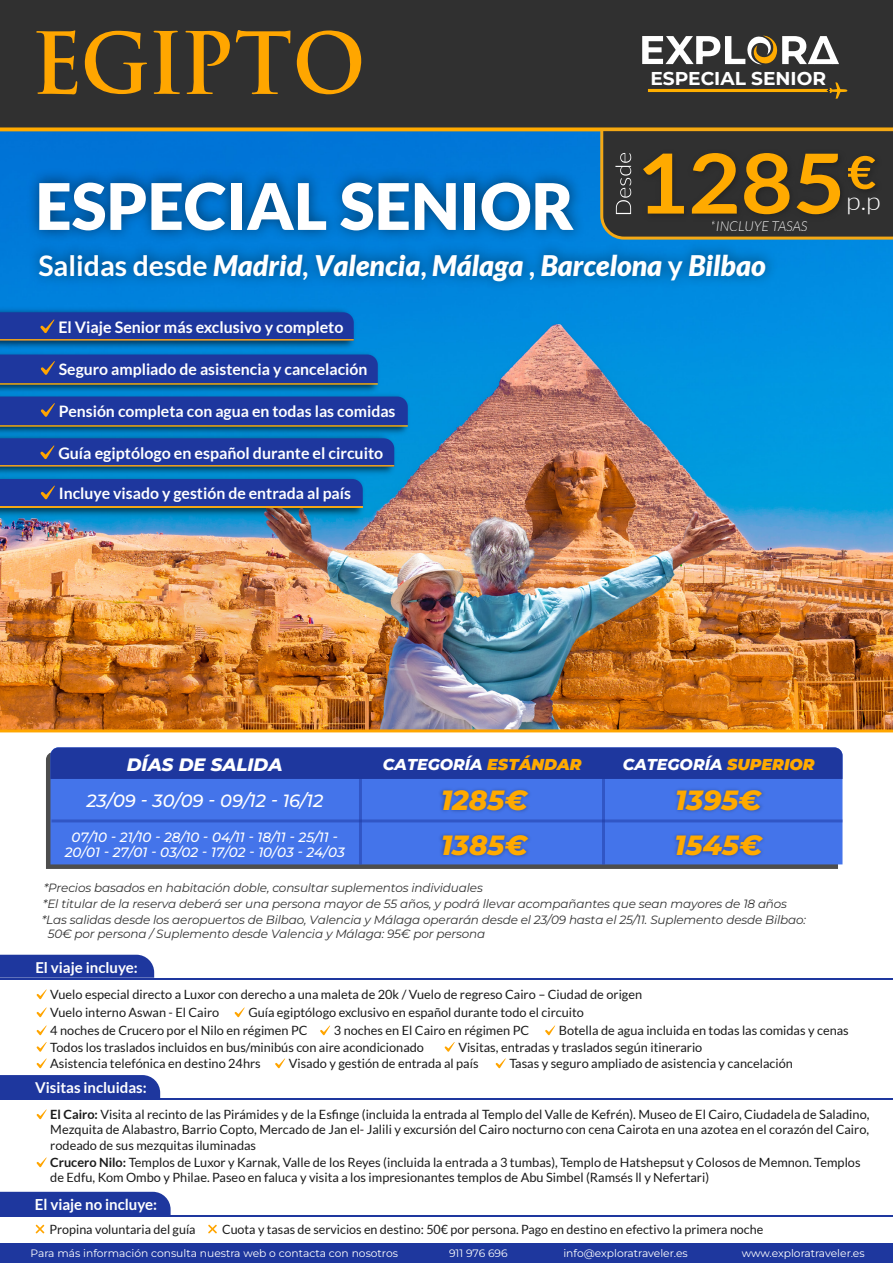
<style>
.page{position:relative;width:893px;height:1263px;background:#fff}
.page>*{position:absolute;margin:0;border:0;box-sizing:border-box;transform-origin:0 0}
.t1{font:700 82.8px "Lato";color:#fa0;scale:1.09 1}
.t2{font:64.65px "EPISODE I";letter-spacing:.07em;color:#ffa600}
.t3{font:900 64.2px "Lato";color:#fff}
.t4{font:italic 900 28.35px "Lato";color:#fff}
.t5{font:italic 100 27.75px/45px "Montserrat";color:#fa0}
.t6{font:300 24.9px "Lato";color:#fff;scale:1.09 1}
.t7{font:100 18.6px "Montserrat";color:#fff}
.t8{font:italic 100 18px "Montserrat";color:#fff}
.t9{font:italic 100 17.7px "Montserrat";color:#fff}
.t10{font:700 15.9px "Lato";color:#fff}
.t11{font:700 15.75px "Lato";color:#fff}
.t12{font:italic 100 15.75px "Montserrat";color:#fff}
.t13{font:700 15.3px "Lato";color:#fff}
.t14{font:700 15px "Lato";color:#fff}
.t15{font:italic 300 13.8px "Lato";color:#fff}
.t16{font:italic 100 13.5px/15px "Montserrat";color:#fff;text-align:center}
.t17{font:12.75px/15.3px "Lato";color:#1a1a1a}
.t18{font:italic 100 12px/15.8px "Montserrat";letter-spacing:-.015em;color:#333}
.t19{font:100 10.8px "Montserrat";color:#fff}
.s1{font-weight:700;font-style:normal}
.s2{color:#fa0}
.s3{font-weight:700}
</style>
<div class="page">
<img style="left:0;top:131px;width:893px;height:598px">
<hr style="left:0;top:729px;width:893px;height:3px;background:#ffa600">
<svg style="left:46px;top:753px;width:792px;height:116px;background:#4d515b"></svg>
<div style="left:50px;top:779px;width:792px;height:85px;background:#4474ea"></div>
<div style="left:50px;top:747px;width:792px;height:32px;background:#1e379e"></div>
<hr style="left:51px;top:819px;width:791px;height:3px;background:#1e379e">
<hr style="left:359px;top:769px;width:3px;height:95px;background:#1e379e">
<hr style="left:602px;top:769px;width:3px;height:95px;background:#1e379e">
<img style="left:436px;top:780px;width:99px;height:89px">
<img style="left:670px;top:780px;width:99px;height:44px">
<img style="left:668px;top:825px;width:101px;height:44px">
<div style="left:0;top:1243px;width:893px;height:20px;background:#1e379e"></div>
<hr style="left:0;top:978px;width:893px;height:1px;background:#1e379e">
<div style="left:0;top:955px;width:154px;height:23px;background:#1e379e"></div>
<svg style="left:37px;top:1025px;width:10px;height:10px"></svg>
<svg style="left:545px;top:1025px;width:10px;height:10px"></svg>
<svg style="left:37px;top:1007px;width:10px;height:10px"></svg>
<svg style="left:235px;top:1007px;width:10px;height:10px"></svg>
<svg style="left:320px;top:1025px;width:10px;height:10px"></svg>
<svg style="left:37px;top:1042px;width:10px;height:10px"></svg>
<svg style="left:445px;top:1042px;width:10px;height:10px"></svg>
<svg style="left:37px;top:989px;width:10px;height:10px"></svg>
<svg style="left:37px;top:1058px;width:10px;height:10px"></svg>
<svg style="left:275px;top:1058px;width:10px;height:10px"></svg>
<svg style="left:496px;top:1058px;width:10px;height:10px"></svg>
<svg style="left:37px;top:1109px;width:10px;height:10px"></svg>
<hr style="left:0;top:1098px;width:893px;height:2px;background:#1e379e">
<div style="left:0;top:1075px;width:160px;height:23px;background:#1e379e"></div>
<svg style="left:37px;top:1157px;width:10px;height:10px"></svg>
<hr style="left:0;top:1215px;width:893px;height:2px;background:#1e379e">
<div style="left:0;top:1192px;width:171px;height:23px;background:#1e379e"></div>
<svg style="left:36px;top:1225px;width:8px;height:8px"></svg>
<svg style="left:208px;top:1225px;width:9px;height:8px"></svg>
<div style="left:0;top:0;width:893px;height:129px;background:#303030"></div>
<svg style="left:0;top:127px;width:582px;height:4px;background:#e69b05"></svg>
<img style="left:16px;top:155px;width:566px;height:105px">
<img style="left:19px;top:233px;width:765px;height:69px">
<svg style="left:642px;top:35px;width:197px;height:30px"></svg>
<svg style="left:648px;top:82px;width:193px;height:7px"></svg>
<img style="left:0;top:438px;width:399px;height:41px">
<img style="left:0;top:348px;width:382px;height:42px">
<hr style="left:0;top:383px;width:378px;height:2px;background:#f3a715">
<svg style="left:0;top:438px;width:394px;height:29px;background:#293e96"></svg>
<img style="left:0;top:305px;width:358px;height:48px">
<svg style="left:0;top:312px;width:354px;height:29px;background:#293d96"></svg>
<div style="left:0;top:355px;width:378px;height:28px;background:#1e379e"></div>
<img style="left:0;top:390px;width:412px;height:48px">
<hr style="left:0;top:425px;width:408px;height:2px;background:#f3a715">
<div style="left:0;top:397px;width:408px;height:28px;background:#1e379e"></div>
<img style="left:0;top:473px;width:367px;height:48px">
<svg style="left:0;top:479px;width:363px;height:29px;background:#2d3f93"></svg>
<img style="left:582px;top:89px;width:311px;height:196px">
<h2 class="t2" style="left:36px;top:34px;width:328px">EGIPTO</h2>
<h3 class="t7" style="left:650px;top:66px;width:177px">ESPECIAL SENIOR</h3>
<h1 class="t1" style="left:635px;top:136px;width:194px">1285</h1>
<h3 class="t3" style="left:35px;top:169px;width:540px">ESPECIAL SENIOR</h3>
<h3 class="t4" style="left:38px;top:249px;width:729px"><span class="s1">Salidas desde</span> Madrid<span class="s1">,</span> Valencia<span class="s1">,</span> Málaga <span class="s1">,</span> Barcelona <span class="s1">y</span> Bilbao</h3>
<p class="t15" style="left:711px;top:218px;width:98px">*INCLUYE TASAS</p>
<h3 class="t6" style="left:846px;top:187px;width:33px">p.p</h3>
<p class="t10" style="left:58px;top:318px;width:287px">El Viaje Senior más exclusivo y completo</p>
<p class="t11" style="left:59px;top:360px;width:310px">Seguro ampliado de asistencia y cancelación</p>
<p class="t11" style="left:59px;top:402px;width:338px">Pensión completa con agua en todas las comidas</p>
<p class="t10" style="left:58px;top:444px;width:326px">Guía egiptólogo en español durante el circuito</p>
<p class="t11" style="left:59px;top:485px;width:294px">Incluye visado y gestión de entrada al país</p>
<h3 class="t8" style="left:127px;top:752px;width:157px">DÍAS DE SALIDA</h3>
<h3 class="t9" style="left:86px;top:789px;width:238px">23/09 - 30/09 - 09/12 - 16/12</h3>
<p class="t16" style="left:65px;top:829px;width:282px">07/10 - 21/10 - 28/10 - 04/11 - 18/11 - 25/11 -<br>20/01 - 27/01 - 03/02 - 17/02 - 10/03 - 24/03</p>
<p class="t12" style="left:383px;top:754px;width:200px">CATEGORÍA <span class="s2">ESTÁNDAR</span></p>
<p class="t12" style="left:623px;top:754px;width:193px">CATEGORÍA <span class="s2">SUPERIOR</span></p>
<h3 class="t5" style="left:441px;top:777px;width:88px">1285€<br>1385€</h3>
<h3 class="t5" style="left:674px;top:777px;width:89px">1395€<br>1545€</h3>
<p class="t18" style="left:42px;top:880px;width:766px">*Precios basados en habitación doble, consultar suplementos individuales<br>*El titular de la reserva deberá ser una persona mayor de 55 años, y podrá llevar acompañantes que sean mayores de 18 años *Las salidas desde los aeropuertos de Bilbao, Valencia y Málaga operarán desde el 23/09 hasta el 25/11. Suplemento desde Bilbao:</p>
<p class="t18" style="left:48px;top:925px;width:439px">50€ por persona / Suplemento desde Valencia y Málaga: 95€ por persona</p>
<p class="t14" style="left:35px;top:959px;width:104px">El viaje incluye:</p>
<p class="t17" style="left:50px;top:987px;width:593px">Vuelo especial directo a Luxor con derecho a una maleta de 20k / Vuelo de regreso Cairo – Ciudad de origen</p>
<p class="t17" style="left:50px;top:1005px;width:170px">Vuelo interno Aswan - El Cairo</p>
<p class="t17" style="left:334px;top:1003px;width:252px;line-height:18px;text-indent:-86px">Guía egiptólogo exclusivo en español durante todo el circuito<br>3 noches en El Cairo en régimen PC</p>
<p class="t17" style="left:50px;top:1039px;width:375px">Todos los traslados incluidos en bus/minibús con aire acondicionado</p>
<p class="t17" style="left:458px;top:1039px;width:245px">Visitas, entradas y traslados según itinerario</p>
<p class="t17" style="left:50px;top:1023px;width:259px">4 noches de Crucero por el Nilo en régimen PC</p>
<p class="t17" style="left:559px;top:1023px;width:291px">Botella de agua incluida en todas las comidas y cenas</p>
<p class="t17" style="left:50px;top:1056px;width:212px">Asistencia telefónica en destino 24hrs</p>
<p class="t17" style="left:289px;top:1056px;width:191px">Visado y gestión de entrada al país</p>
<p class="t17" style="left:509px;top:1056px;width:285px">Tasas y seguro ampliado de asistencia y cancelación</p>
<p class="t14" style="left:35px;top:1079px;width:113px">Visitas incluidas:</p>
<p class="t17" style="left:50px;top:1107px;width:821px;text-align:justify"><span class="s3">El Cairo:</span> Visita al recinto de las Pirámides y de la Esfinge (incluida la entrada al Templo del Valle de Kefrén). Museo de El Cairo, Ciudadela de Saladino, Mezquita de Alabastro, Barrio Copto, Mercado de Jan el- Jalili y excursión del Cairo nocturno con cena Cairota en una azotea en el corazón del Cairo, rodeado de sus mezquitas iluminadas</p>
<p class="t17" style="left:50px;top:1155px;width:812px"><span class="s3">Crucero Nilo:</span> Templos de Luxor y Karnak, Valle de los Reyes (incluida la entrada a 3 tumbas), Templo de Hatshepsut y Colosos de Memnon. Templos de Edfu, Kom Ombo y Philae. Paseo en faluca y visita a los impresionantes templos de Abu Simbel (Ramsés ll y Nefertari)</p>
<p class="t13" style="left:35px;top:1196px;width:124px">El viaje no incluye:</p>
<p class="t17" style="left:50px;top:1222px;width:147px">Propina voluntaria del guía</p>
<p class="t17" style="left:222px;top:1222px;width:543px">Cuota y tasas de servicios en destino: 50€ por persona. Pago en destino en efectivo la primera noche</p>
<p class="t19" style="left:31px;top:1246px;width:369px">Para más información consulta nuestra web o contacta con nosotros</p>
<p class="t19" style="left:449px;top:1246px;width:60px">911 976 696</p>
<p class="t19" style="left:563px;top:1246px;width:126px">info@exploratraveler.es</p>
<p class="t19" style="left:742px;top:1246px;width:124px">www.exploratraveler.es</p>
</div>
